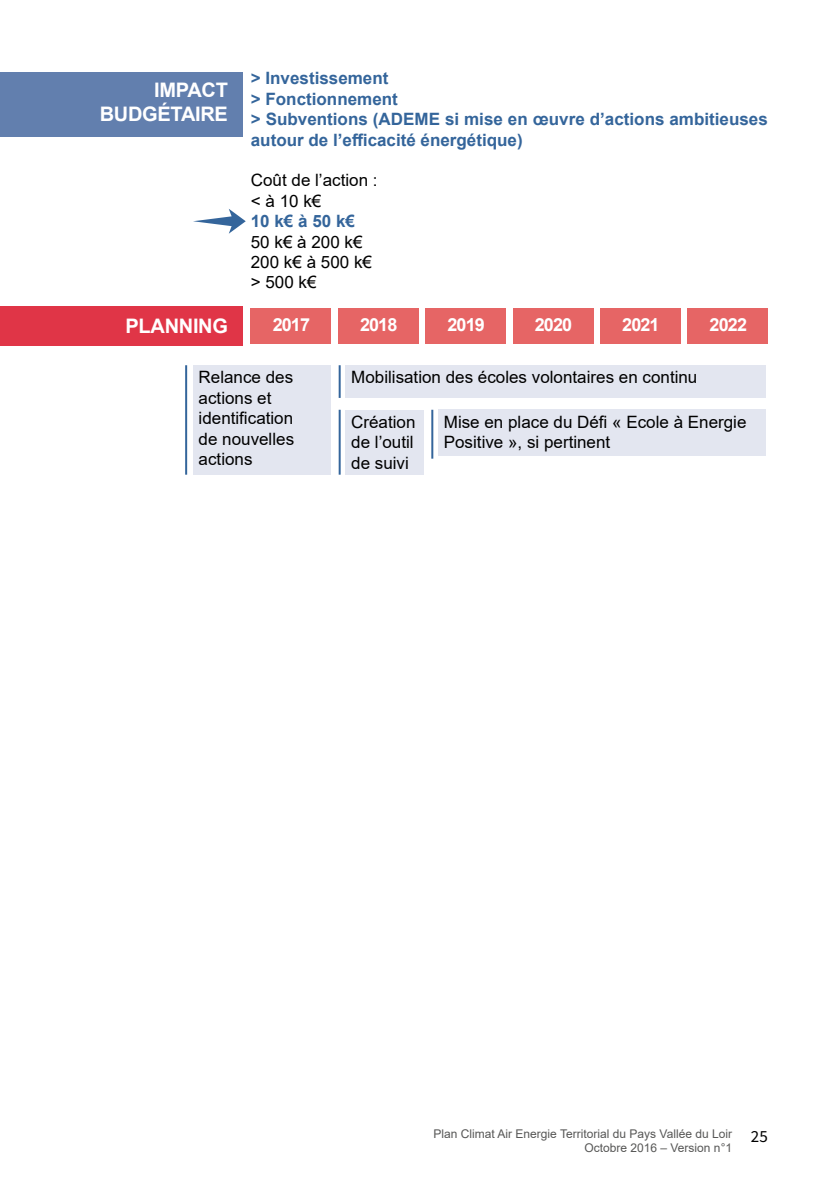
<style>
.page{position:relative;width:840px;height:1191px;background:#fff}
.page>*{position:absolute;margin:0;border:0;box-sizing:border-box;transform-origin:0 0}
.t1{font:700 20px/24px "Arial";letter-spacing:-.015em;color:#fff;text-align:right}
.t2{font:700 18px "Arial";letter-spacing:-.05em;color:#fff}
.t3{font:17px/20.4px "Arial";color:#000}
.t4{font:700 17px/20.4px "Arial";color:#34659b}
.t5{font:12px/14.4px "Arial";color:#575756}
.s1{font-family:"Source Sans Pro";font-size:17px;color:#000}
</style>
<div class="page">
<div style="left:0;top:72px;width:243px;height:65px;background:#627fae"></div>
<div style="left:0;top:306px;width:243px;height:40px;background:#e03547"></div>
<div style="left:251px;top:308px;width:80px;height:36px;background:#e66565"></div>
<div style="left:338px;top:308px;width:80px;height:36px;background:#e66565"></div>
<div style="left:425px;top:308px;width:80px;height:36px;background:#e66565"></div>
<div style="left:512px;top:308px;width:80px;height:36px;background:#e66565"></div>
<div style="left:600px;top:308px;width:80px;height:36px;background:#e66565"></div>
<div style="left:687px;top:308px;width:80px;height:36px;background:#e66565"></div>
<div style="left:193px;top:365px;width:138px;height:110px;background:#e3e6f0"></div>
<div style="left:345px;top:365px;width:420px;height:33px;background:#e3e6f0"></div>
<div style="left:345px;top:410px;width:78px;height:65px;background:#e3e6f0"></div>
<div style="left:438px;top:410px;width:327px;height:46px;background:#e3e6f0"></div>
<hr style="left:185px;top:365px;width:2px;height:110px;background:#34659b">
<hr style="left:338px;top:410px;width:2px;height:65px;background:#34659b">
<hr style="left:338px;top:365px;width:2px;height:33px;background:#34659b">
<hr style="left:431px;top:410px;width:2px;height:48px;background:#34659b">
<svg style="left:193px;top:209px;width:52px;height:25px"></svg>
<p class="t4" style="left:251px;top:68px;width:518px">&gt; Investissement<br>&gt; Fonctionnement<br>&gt; Subventions (ADEME si mise en œuvre d’actions ambitieuses autour de l’efficacité énergétique)</p>
<p class="t3" style="left:251px;top:170px;width:128px">Coût de l’action : &lt; à 10 k€</p>
<p class="t4" style="left:251px;top:211px;width:105px">10 k€ à 50 k€</p>
<p class="t3" style="left:251px;top:231px;width:122px">50 k€ à 200 k€<br>200 k€ à 500 k€ &gt; 500 k€</p>
<p class="t2" style="left:360px;top:312px;width:39px">2018</p>
<p class="t2" style="left:447px;top:312px;width:39px">2019</p>
<p class="t2" style="left:534px;top:312px;width:39px">2020</p>
<p class="t2" style="left:622px;top:312px;width:39px">2021</p>
<p class="t2" style="left:709px;top:312px;width:39px">2022</p>
<p class="t3" style="left:198px;top:367px;width:97px">Relance des actions et identification de nouvelles actions</p>
<p class="t3" style="left:351px;top:367px;width:347px">Mobilisation des écoles volontaires en continu</p>
<p class="t1" style="left:100px;top:79px;width:130px">IMPACT<br>BUDGÉTAIRE</p>
<p class="t1" style="left:125px;top:314px;width:104px">PLANNING</p>
<p class="t2" style="left:272px;top:312px;width:39px">2017</p>
<p class="t3" style="left:351px;top:411px;width:66px;text-align:justify">Création de l’outil de suivi</p>
<p class="t3" style="left:443px;top:411px;width:304px">Mise en place du Défi « Ecole à Energie<br>Positive », si pertinent</p>
<p class="t5" style="left:584px;top:1126px;width:185px;text-indent:-151px">Plan Climat Air Energie Territorial du Pays Vallée du Loir <span class="s1">25<br></span>Octobre 2016 – Version n°1</p>
</div>
